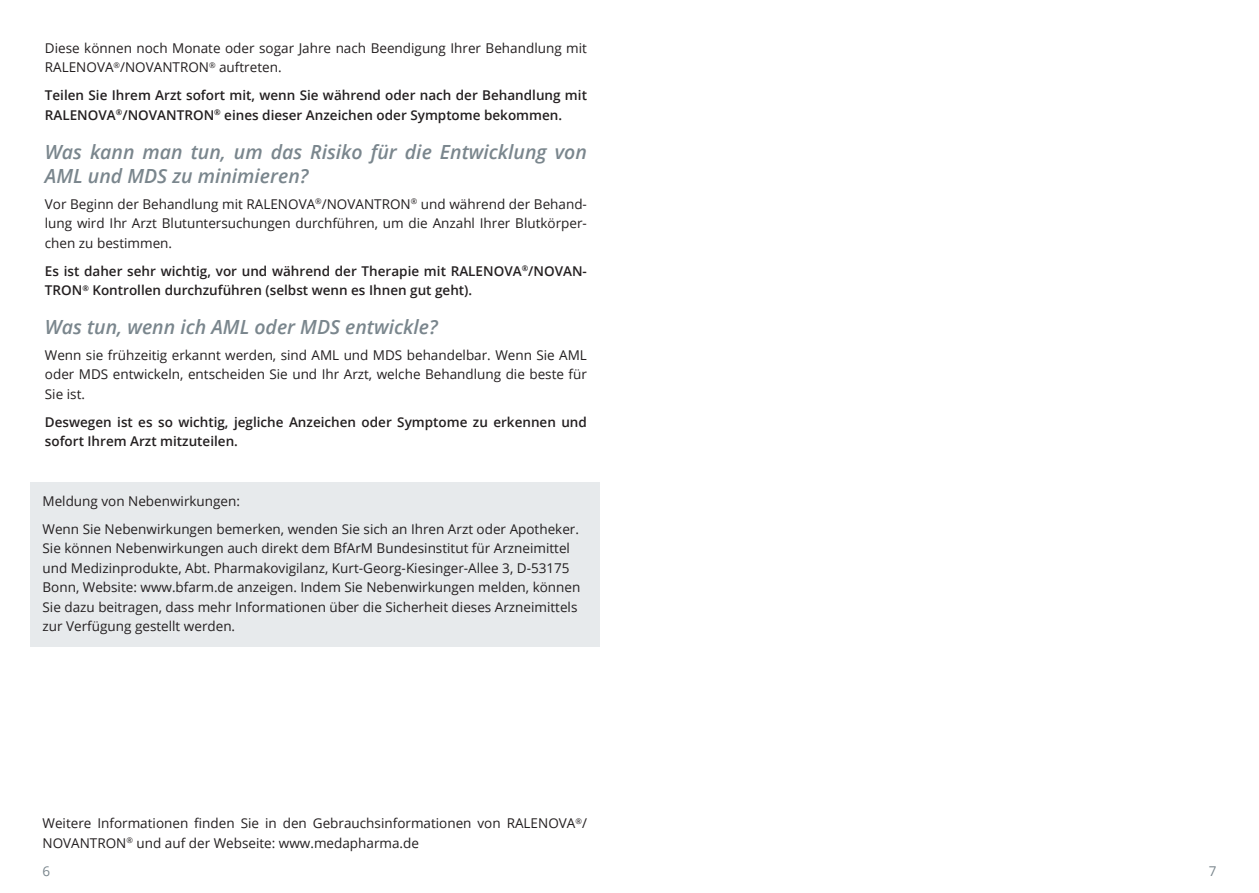
<style>
.page{position:relative;width:1259px;height:893px;background:#fff}
.page>*{position:absolute;margin:0;border:0;box-sizing:border-box;transform-origin:0 0}
.t1{font:italic 600 19.5px/24px "Open Sans";color:#7a868d}
.t2{font:13.5px/19.5px "Open Sans";color:#231f20}
.t3{font:600 13.5px/19.5px "Open Sans";color:#231f20}
.t4{font:13.5px "Open Sans";color:#7a868d}
</style>
<div class="page">
<div style="left:30px;top:482px;width:570px;height:40px;background:#e7eaec"></div>
<div style="left:30px;top:510px;width:570px;height:137px;background:#e7eaec"></div>
<p class="t2" style="left:45px;top:38px;width:543px">Diese können noch Monate oder sogar Jahre nach Beendigung Ihrer Behandlung mit<br>RALENOVA<sup>®</sup>/NOVANTRON<sup>®</sup> auftreten.</p>
<p class="t3" style="left:45px;top:85px;width:543px">Teilen Sie Ihrem Arzt sofort mit, wenn Sie während oder nach der Behandlung mit<br>RALENOVA<sup>®</sup>/NOVANTRON<sup>®</sup> eines dieser Anzeichen oder Symptome bekommen.</p>
<h1 class="t1" style="left:45px;top:139px;width:543px">Was kann man tun, um das Risiko für die Entwicklung von<br>AML und MDS zu minimieren?</h1>
<p class="t2" style="left:45px;top:194px;width:543px;text-align:justify">Vor Beginn der Behandlung mit RALENOVA<sup>®</sup>/NOVANTRON<sup>®</sup> und während der Behand&shy;lung wird Ihr Arzt Blutuntersuchungen durchführen, um die Anzahl Ihrer Blutkörper&shy;chen zu bestimmen.</p>
<p class="t3" style="left:45px;top:261px;width:543px">Es ist daher sehr wichtig, vor und während der Therapie mit RALENOVA<sup>®</sup>/NOVAN-<br>TRON<sup>®</sup> Kontrollen durchzuführen (selbst wenn es Ihnen gut geht).</p>
<h1 class="t1" style="left:45px;top:315px;width:394px">Was tun, wenn ich AML oder MDS entwickle?</h1>
<p class="t2" style="left:45px;top:345px;width:543px;text-align:justify">Wenn sie frühzeitig erkannt werden, sind AML und MDS behandelbar. Wenn Sie AML oder MDS entwickeln, entscheiden Sie und Ihr Arzt, welche Behandlung die beste für Sie ist.</p>
<p class="t3" style="left:45px;top:412px;width:543px">Deswegen ist es so wichtig, jegliche Anzeichen oder Symptome zu erkennen und sofort Ihrem Arzt mitzuteilen.</p>
<p class="t2" style="left:43px;top:486px;width:538px;line-height:28px">Meldung von Nebenwirkungen:<br>Wenn Sie Nebenwirkungen bemerken, wenden Sie sich an Ihren Arzt oder Apotheker.</p>
<p class="t2" style="left:43px;top:538px;width:539px">Sie können Nebenwirkungen auch direkt dem BfArM Bundesinstitut für Arzneimittel und Medizinprodukte, Abt. Pharmakovigilanz, Kurt-Georg-Kiesinger-Allee 3, D-53175<br>Bonn, Website: www.bfarm.de anzeigen. Indem Sie Nebenwirkungen melden, können Sie dazu beitragen, dass mehr Informationen über die Sicherheit dieses Arzneimittels zur Verfügung gestellt werden.</p>
<p class="t2" style="left:43px;top:813px;width:546px">Weitere Informationen finden Sie in den Gebrauchsinformationen von RALENOVA<sup>®</sup>/<br>NOVANTRON<sup>®</sup> und auf der Webseite: www.medapharma.de</p>
<p class="t4" style="left:43px;top:862px;width:9px">6</p>
<p class="t4" style="left:1208px;top:862px;width:9px">7</p>
</div>
